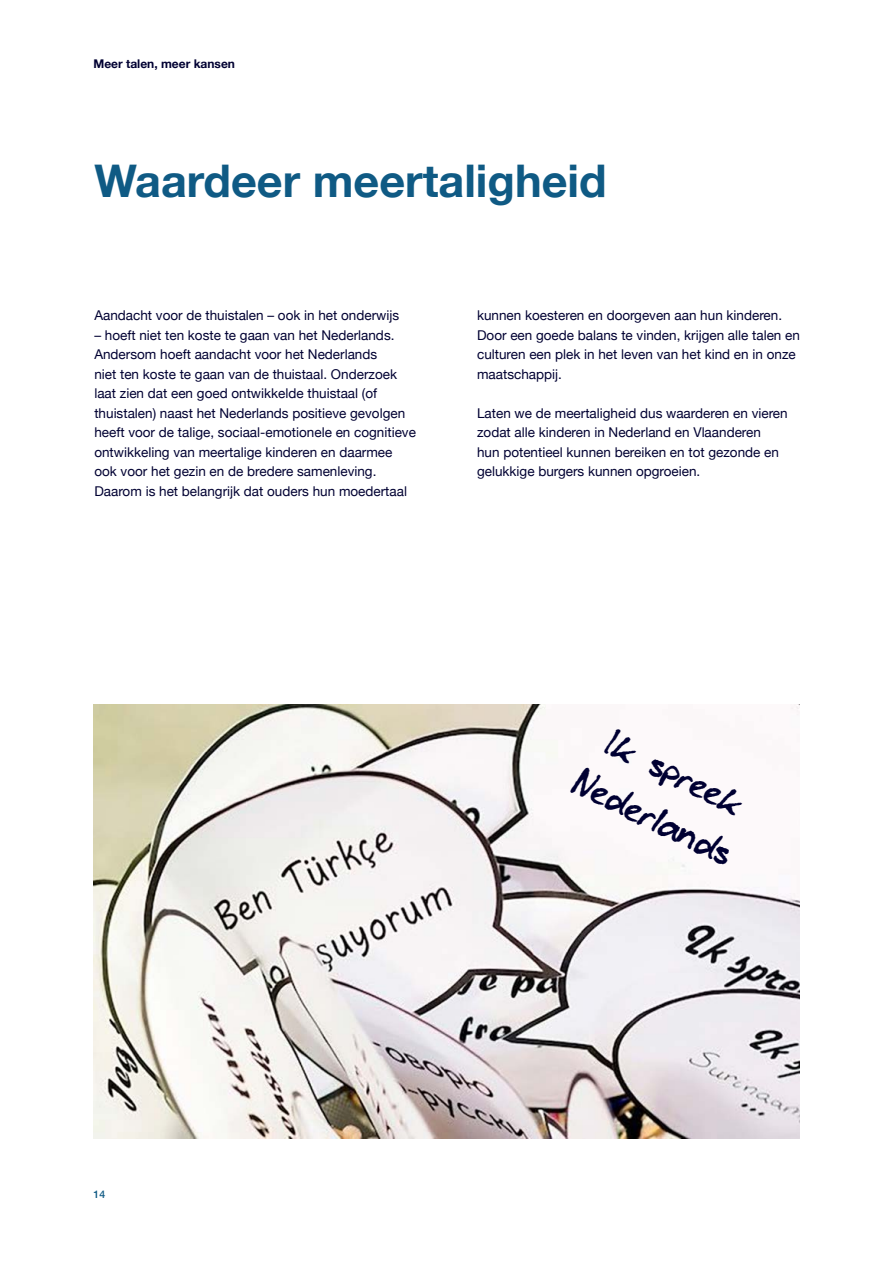
<style>
.page{position:relative;width:893px;height:1263px;background:#fff}
.page>*{position:absolute;margin:0;border:0;box-sizing:border-box;transform-origin:0 0}
.Heading{font:700 45px "Helvetica Neue";color:#0f5a84}
.t1{font:35.25px "blzee";color:#000032}
.gewone_tekst{font:13.5px/19.5px "Helvetica Neue";color:#000032}
.t2{font:700 12px "Helvetica Neue";color:#000032}
.t3{font:500 10.5px "Helvetica Neue";color:#0f5a84}
</style>
<div class="page">
<img style="left:94px;top:704px;width:705px;height:434px">
<p class="t2" style="left:94px;top:55px;width:143px">Meer talen, meer kansen</p>
<p class="Heading" style="left:94px;top:146px;width:514px">Waardeer meertaligheid</p>
<p class="gewone_tekst" style="left:94px;top:306px;width:306px">Aandacht voor de thuistalen – ook in het onderwijs</p>
<p class="gewone_tekst" style="left:94px;top:326px;width:323px">– hoeft niet ten koste te gaan van het Nederlands.<br>Andersom hoeft aandacht voor het Nederlands<br>niet ten koste te gaan van de thuistaal. Onderzoek laat zien dat een goed ontwikkelde thuistaal (of thuistalen) naast het Nederlands positieve gevolgen heeft voor de talige, sociaal-emotionele en cognitieve ontwikkeling van meertalige kinderen en daarmee ook voor het gezin en de bredere samenleving.<br>Daarom is het belangrijk dat ouders hun moedertaal</p>
<p class="gewone_tekst" style="left:477px;top:306px;width:324px">kunnen koesteren en doorgeven aan hun kinderen.<br>Door een goede balans te vinden, krijgen alle talen en culturen een plek in het leven van het kind en in onze maatschappij.</p>
<p class="gewone_tekst" style="left:477px;top:404px;width:312px">Laten we de meertaligheid dus waarderen en vieren zodat alle kinderen in Nederland en Vlaanderen<br>hun potentieel kunnen bereiken en tot gezonde en gelukkige burgers kunnen opgroeien.</p>
<p class="t1" style="left:617px;top:723px;width:149px;rotate:26deg">Ik spreek</p>
<p class="t1" style="left:584px;top:762px;width:173px;rotate:26deg">Nederlands</p>
<p class="t3" style="left:94px;top:1185px;width:13px">14</p>
</div>
